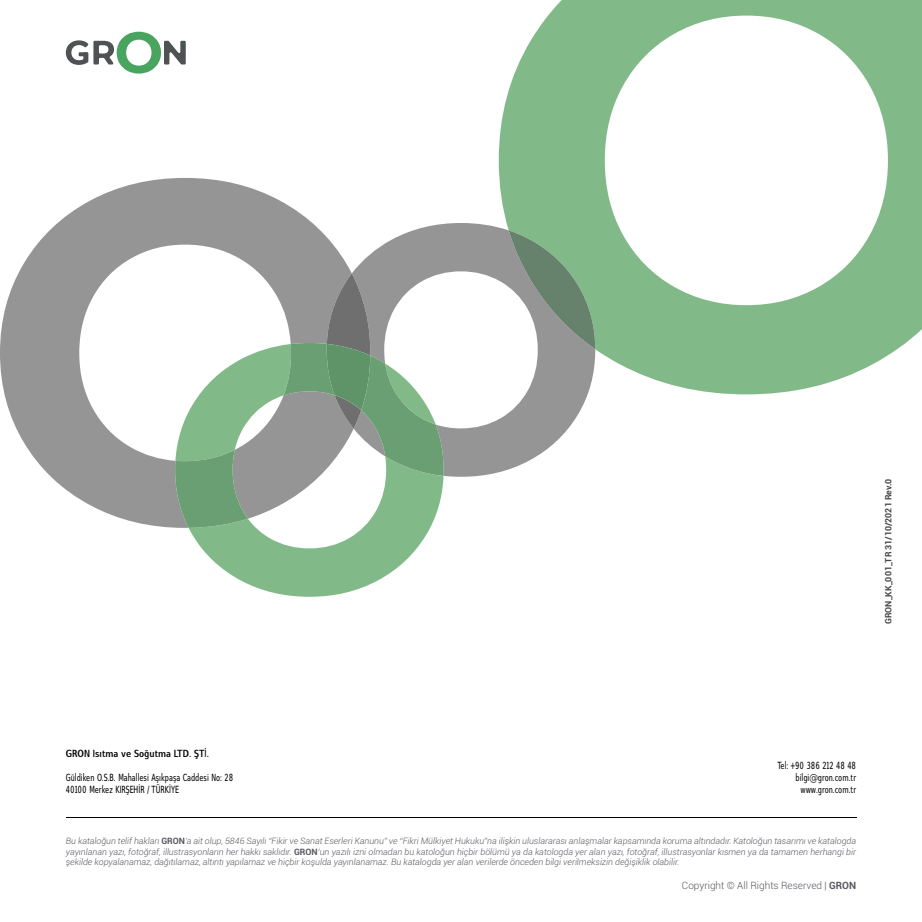
<style>
.page{position:relative;width:922px;height:922px;background:#fff}
.page>*{position:absolute;margin:0;border:0;box-sizing:border-box;transform-origin:0 0}
.t1{font:300 condensed 10px/12px "Switzera ADF";color:#000001;text-align:right}
.t2{font:300 10px "Roboto";color:#57575f}
.t3{font:700 condensed 10px "Switzera ADF";color:#000001}
.t4{font:italic 300 8.75px/10.5px "Roboto";color:#57575f;text-align:justify}
.t5{font:700 8.75px "Roboto";color:#454749}
.s1{font-weight:700;font-style:normal}
.s2{font-weight:700}
</style>
<div class="page">
<hr style="left:66px;top:817px;width:789px;height:1px;background:#000001">
<svg style="left:66px;top:32px;width:120px;height:42px"></svg>
<svg style="left:498px;top:0;width:423px;height:394px;fill:#86bb8c"></svg>
<svg style="left:0;top:178px;width:352px;height:349px;fill:#969595"></svg>
<svg style="left:352px;top:223px;width:243px;height:253px"></svg>
<svg style="left:508px;top:230px;width:87px;height:119px;background:#8da591"></svg>
<svg style="left:175px;top:527px;width:256px;height:69px;fill:#82b988"></svg>
<svg style="left:175px;top:273px;width:268px;height:254px"></svg>
<p class="t5" style="left:882px;top:624px;width:147px;rotate:-90deg">GRON_KK_001_TR 31/10/2021 Rev.0</p>
<p class="t3" style="left:66px;top:746px;width:144px">GRON Isıtma ve Soğutma LTD. ŞTİ.</p>
<p class="t1" style="left:66px;top:771px;width:169px;text-align:left">Güldiken O.S.B. Mahallesi Aşıkpaşa Caddesi No: 28<br>40100 Merkez KIRŞEHİR / TÜRKİYE</p>
<p class="t1" style="left:777px;top:759px;width:80px">Tel: +90 386 212 48 48 bilgi@gron.com.tr www.gron.com.tr</p>
<p class="t4" style="left:66px;top:835px;width:791px">Bu kataloğun telif hakları <span class="s1">GRON</span>’a ait olup, 5846 Sayılı “Fikir ve Sanat Eserleri Kanunu” ve “Fikri Mülkiyet Hukuku”na ilişkin uluslararası anlaşmalar kapsamında koruma altındadır. Katoloğun tasarımı ve katalogda yayınlanan yazı, fotoğraf, illustrasyonların her hakkı saklıdır. <span class="s1">GRON</span>’un yazılı izni olmadan bu katoloğun hiçbir bölümü ya da katologda yer alan yazı, fotoğraf, illustrasyonlar kısmen ya da tamamen herhangi bir şekilde kopyalanamaz, dağıtılamaz, altıntı yapılamaz ve hiçbir koşulda yayınlanamaz. Bu katalogda yer alan verilerde önceden bilgi verilmeksizin değişiklik olabilir.</p>
<p class="t2" style="left:681px;top:878px;width:176px">Copyright © All Rights Reserved | <span class="s2">GRON</span></p>
</div>
